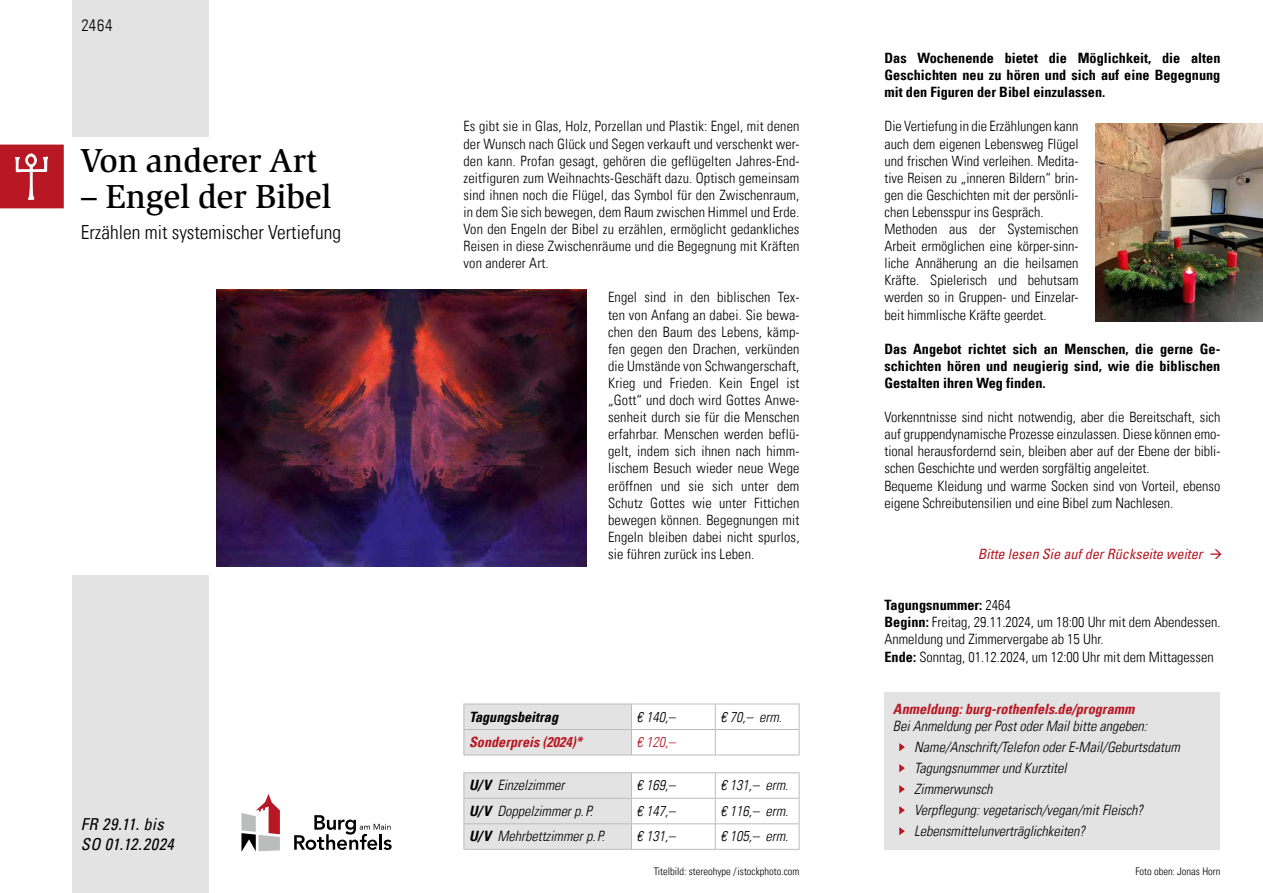
<style>
.page{position:relative;width:1263px;height:893px;background:#fff}
.page>*{position:absolute;margin:0;border:0;box-sizing:border-box;transform-origin:0 0}
.t1{font:500 34.2px "Slimbach";color:#000}
.t2{font:300 condensed 19.5px "Univers LT";color:#000}
.t3{font:italic condensed 16.5px/19.5px "Univers LT";letter-spacing:.025em;color:#000}
.t4{font:300 condensed 16.5px "Univers LT";color:#000}
.t5{font:300 condensed 14.25px/17.1px "Univers LT";color:#000}
.t6{font:italic 300 condensed 14.25px/21px "Univers LT";color:#000}
.t7{font:700 condensed 14.25px/17.1px "Univers LT";color:#000;text-align:justify}
.t8{font:italic 700 condensed 14.25px "Univers LT";color:#b71823}
.t9{font:italic condensed 14.25px "Univers LT";color:#b71823}
.t10{font:italic 700 condensed 14.25px "Univers LT";color:#000}
.t11{font:italic 300 condensed 14.25px "Univers LT";color:#b71823}
.t12{font:300 condensed 10.5px "Univers LT";color:#000}
.s1{font-weight:700}
</style>
<div class="page">
<img style="left:217px;top:289px;width:370px;height:278px">
<div style="left:72px;top:0;width:136px;height:136px;background:#e3e3e3"></div>
<div style="left:72px;top:575px;width:136px;height:318px;background:#e3e3e3"></div>
<svg style="left:0;top:145px;width:64px;height:63px;background:#bd2c36"></svg>
<svg style="left:294px;top:815px;width:98px;height:35px"></svg>
<svg style="left:241px;top:794px;width:39px;height:58px"></svg>
<div style="left:884px;top:692px;width:336px;height:158px;background:#e3e3e3"></div>
<svg style="left:899px;top:743px;width:6px;height:9px"></svg>
<svg style="left:899px;top:764px;width:6px;height:9px"></svg>
<svg style="left:899px;top:785px;width:6px;height:9px"></svg>
<svg style="left:899px;top:806px;width:6px;height:9px"></svg>
<svg style="left:899px;top:827px;width:6px;height:9px"></svg>
<hr style="left:631px;top:798px;width:84px;height:1px;background:#bbbcbc">
<hr style="left:715px;top:798px;width:84px;height:1px;background:#bbbcbc">
<hr style="left:631px;top:823px;width:84px;height:1px;background:#bbbcbc">
<svg style="left:463px;top:773px;width:169px;height:76px;background:#e1e1e1"></svg>
<hr style="left:715px;top:823px;width:84px;height:1px;background:#bbbcbc">
<svg style="left:715px;top:773px;width:1px;height:76px"></svg>
<svg style="left:799px;top:773px;width:1px;height:76px"></svg>
<hr style="left:463px;top:849px;width:168px;height:1px;background:#bbbcbc">
<hr style="left:631px;top:849px;width:84px;height:1px;background:#bbbcbc">
<hr style="left:715px;top:849px;width:84px;height:1px;background:#bbbcbc">
<hr style="left:463px;top:772px;width:168px;height:1px;background:#bbbcbc">
<hr style="left:631px;top:772px;width:84px;height:1px;background:#bbbcbc">
<hr style="left:715px;top:772px;width:84px;height:1px;background:#bbbcbc">
<hr style="left:631px;top:704px;width:84px;height:1px;background:#bbbcbc">
<hr style="left:715px;top:704px;width:84px;height:1px;background:#bbbcbc">
<hr style="left:631px;top:729px;width:84px;height:1px;background:#bbbcbc">
<svg style="left:463px;top:704px;width:169px;height:51px;background:#e1e1e1"></svg>
<svg style="left:715px;top:704px;width:1px;height:51px"></svg>
<svg style="left:799px;top:704px;width:1px;height:51px"></svg>
<hr style="left:715px;top:729px;width:84px;height:1px;background:#bbbcbc">
<hr style="left:463px;top:755px;width:168px;height:1px;background:#bbbcbc">
<hr style="left:631px;top:755px;width:84px;height:1px;background:#bbbcbc">
<hr style="left:715px;top:755px;width:84px;height:1px;background:#bbbcbc">
<img style="left:1095px;top:123px;width:168px;height:199px">
<p class="t4" style="left:82px;top:16px;width:32px">2464</p>
<h1 class="t1" style="left:80px;top:140px;width:239px">Von anderer Art</h1>
<h1 class="t1" style="left:80px;top:176px;width:254px">– Engel der Bibel</h1>
<h2 class="t2" style="left:81px;top:221px;width:262px">Erzählen mit systemischer Vertiefung</h2>
<p class="t3" style="left:81px;top:814px;width:94px">FR 29.11. bis<br>SO 01.12.2024</p>
<p class="t5" style="left:463px;top:118px;width:337px;text-align:justify">Es gibt sie in Glas, Holz, Porzellan und Plastik: Engel, mit denen der Wunsch nach Glück und Segen verkauft und verschenkt wer&shy;den kann. Profan gesagt, gehören die geflügelten Jahres-End&shy;zeitfiguren zum Weihnachts-Geschäft dazu. Optisch gemeinsam sind ihnen noch die Flügel, das Symbol für den Zwischenraum, in dem Sie sich bewegen, dem Raum zwischen Himmel und Erde.<br>Von den Engeln der Bibel zu erzählen, ermöglicht gedankliches Reisen in diese Zwischenräume und die Begegnung mit Kräften von anderer Art.</p>
<p class="t5" style="left:608px;top:289px;width:193px;text-align:justify">Engel sind in den biblischen Tex&shy;ten von Anfang an dabei. Sie bewa&shy;chen den Baum des Lebens, kämp&shy;fen gegen den Drachen, verkünden die Umstände von Schwangerschaft, Krieg und Frieden. Kein Engel ist „Gott“ und doch wird Gottes Anwe&shy;senheit durch sie für die Menschen erfahrbar. Menschen werden beflü&shy;gelt, indem sich ihnen nach himm&shy;lischem Besuch wieder neue Wege eröffnen und sie sich unter dem Schutz Gottes wie unter Fittichen bewegen können. Begegnungen mit Engeln bleiben dabei nicht spurlos, sie führen zurück ins Leben.</p>
<p class="t10" style="left:469px;top:708px;width:91px">Tagungsbeitrag</p>
<p class="t6" style="left:637px;top:706px;width:40px">€ 140,–</p>
<p class="t6" style="left:720px;top:706px;width:63px">€ 70,– erm.</p>
<p class="t8" style="left:469px;top:733px;width:115px">Sonderpreis (2024)*</p>
<p class="t11" style="left:637px;top:733px;width:40px">€ 120,–</p>
<p class="t6" style="left:469px;top:775px;width:97px"><span class="s1">U/V</span> Einzelzimmer</p>
<p class="t6" style="left:637px;top:775px;width:40px">€ 169,–</p>
<p class="t6" style="left:720px;top:775px;width:70px">€ 131,– erm.</p>
<p class="t6" style="left:469px;top:800px;width:125px"><span class="s1">U/V</span> Doppelzimmer p. P.</p>
<p class="t6" style="left:637px;top:800px;width:40px">€ 147,–</p>
<p class="t6" style="left:720px;top:800px;width:70px">€ 116,– erm.</p>
<p class="t6" style="left:469px;top:826px;width:137px"><span class="s1">U/V</span> Mehrbettzimmer p. P.</p>
<p class="t6" style="left:637px;top:826px;width:40px">€ 131,–</p>
<p class="t6" style="left:720px;top:826px;width:70px">€ 105,– erm.</p>
<p class="t7" style="left:884px;top:49px;width:337px">Das Wochenende bietet die Möglichkeit, die alten Geschichten neu zu hören und sich auf eine Begegnung mit den Figuren der Bibel einzulassen.</p>
<p class="t5" style="left:884px;top:118px;width:196px">Die Vertiefung in die Erzählungen kann auch dem eigenen Lebensweg Flügel und frischen Wind verleihen. Medita&shy;tive Reisen zu „inneren Bildern“ brin&shy;gen die Geschichten mit der persönli&shy;chen Lebensspur ins Gespräch.<br>Methoden aus der Systemischen Arbeit ermöglichen eine körper-sinn&shy;liche Annäherung an die heilsamen Kräfte. Spielerisch und behutsam werden so in Gruppen- und Einzelar&shy;beit himmlische Kräfte geerdet.</p>
<p class="t7" style="left:884px;top:340px;width:337px">Das Angebot richtet sich an Menschen, die gerne Ge&shy;schichten hören und neugierig sind, wie die biblischen Gestalten ihren Weg finden.</p>
<p class="t5" style="left:884px;top:409px;width:337px">Vorkenntnisse sind nicht notwendig, aber die Bereitschaft, sich auf gruppendynamische Prozesse einzulassen. Diese können emo&shy;tional herausfordernd sein, bleiben aber auf der Ebene der bibli&shy;schen Geschichte und werden sorgfältig angeleitet.<br>Bequeme Kleidung und warme Socken sind von Vorteil, ebenso eigene Schreibutensilien und eine Bibel zum Nachlesen.</p>
<p class="t9" style="left:978px;top:545px;width:246px">Bitte lesen Sie auf der Rückseite weiter →</p>
<p class="t5" style="left:884px;top:597px;width:337px"><span class="s1">Tagungsnummer:</span> 2464<br><span class="s1">Beginn:</span> Freitag, 29.11.2024, um 18:00 Uhr mit dem Abendessen.<br>Anmeldung und Zimmervergabe ab 15 Uhr.<br><span class="s1">Ende:</span> Sonntag, 01.12.2024, um 12:00 Uhr mit dem Mittagessen</p>
<p class="t8" style="left:893px;top:700px;width:243px">Anmeldung: burg-rothenfels.de/programm</p>
<p class="t6" style="left:914px;top:716px;width:267px;text-indent:-21px">Bei Anmeldung per Post oder Mail bitte angeben:<br>Name/Anschrift/Telefon oder E-Mail/Geburtsdatum Tagungsnummer und Kurztitel<br>Zimmerwunsch<br>Verpflegung: vegetarisch/vegan/mit Fleisch?<br>Lebensmittelunverträglichkeiten?</p>
<p class="t12" style="left:654px;top:865px;width:147px">Titelbild: stereohype /istockphoto.com</p>
<p class="t12" style="left:1135px;top:865px;width:87px">Foto oben: Jonas Horn</p>
</div>
